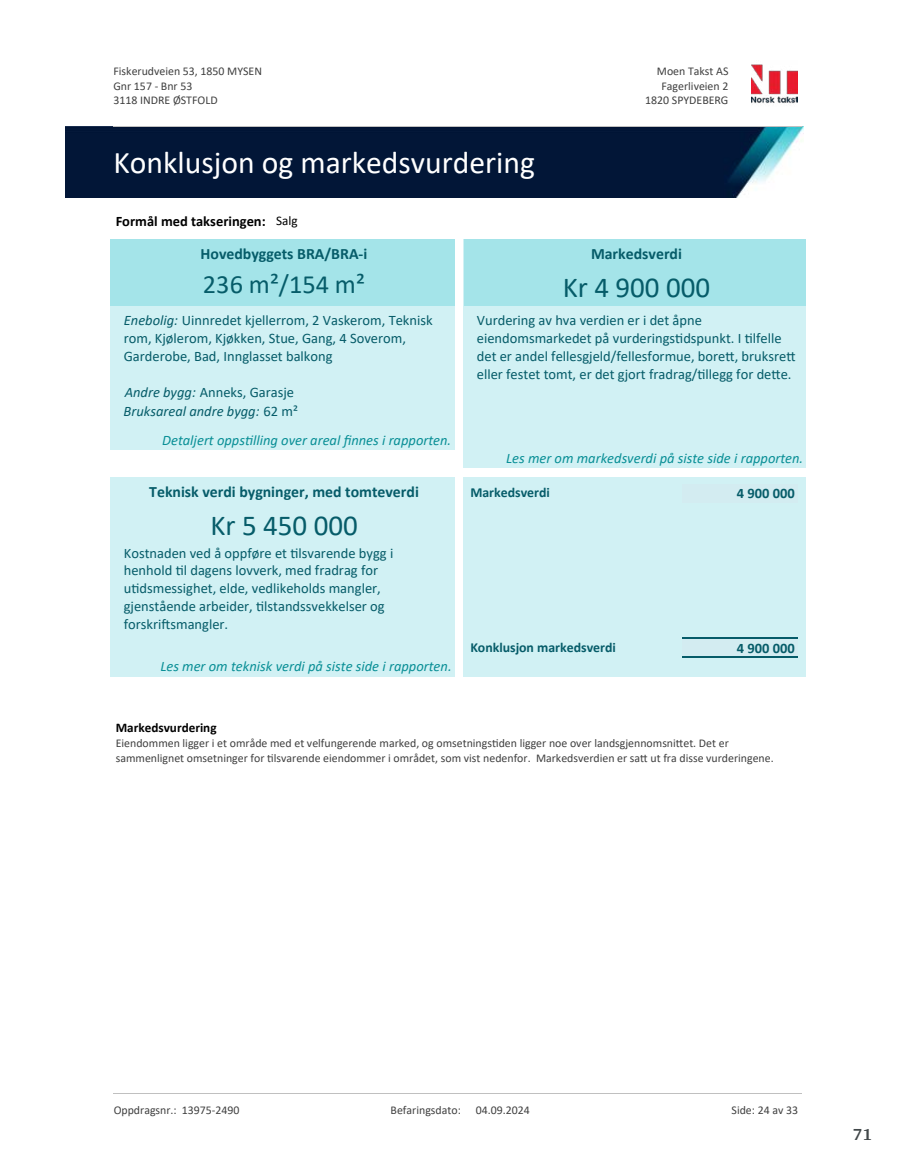
<style>
.page{position:relative;width:915px;height:1172px;background:#fff}
.page>*{position:absolute;margin:0;border:0;box-sizing:border-box;transform-origin:0 0}
.t1{font:31.65px "Calibri";color:#fff}
.t2{font:28.95px "Calibri";color:#065c69}
.t3{font:26.4px "Calibri";color:#065c69}
.t4{font:700 18px "Arya";color:#414749}
.t5{font:700 15.75px "Calibri";color:#065c69}
.t6{font:14.55px/17.7px "Calibri";color:#065c69}
.t7{font:italic 14.55px "Calibri";color:#098f96}
.t8{font:italic 14.55px/18.9px "Calibri";color:#065c69}
.t9{font:700 14.55px "Calibri";color:#000}
.t10{font:700 14.55px "Calibri";color:#065c69}
.t11{font:700 13.8px "Calibri";color:#065c69}
.t12{font:700 13.2px "Calibri";color:#000}
.t13{font:11.85px/14.5px "Calibri";color:#404040}
.s1{font-weight:400;font-size:13.2px}
.s2{font-style:italic}
.s3{font-style:normal}
</style>
<div class="page">
<img style="left:65px;top:127px;width:738px;height:71px">
<div style="left:110px;top:240px;width:344px;height:210px;background:#d1f1f4"></div>
<div style="left:110px;top:240px;width:344px;height:28px;background:#a4e4e9"></div>
<div style="left:110px;top:268px;width:344px;height:38px;background:#a4e4e9"></div>
<div style="left:463px;top:477px;width:342px;height:199px;background:#d1f1f4"></div>
<div style="left:681px;top:484px;width:116px;height:19px;background:#d3ecf1"></div>
<div style="left:681px;top:638px;width:116px;height:19px;background:#d3ecf1"></div>
<hr style="left:681px;top:638px;width:116px;height:1px;background:#065c69">
<hr style="left:681px;top:657px;width:116px;height:1px;background:#065c69">
<div style="left:110px;top:477px;width:344px;height:199px;background:#d1f1f4"></div>
<div style="left:463px;top:240px;width:342px;height:228px;background:#d1f1f4"></div>
<div style="left:463px;top:240px;width:342px;height:28px;background:#a4e4e9"></div>
<div style="left:463px;top:268px;width:342px;height:38px;background:#a4e4e9"></div>
<img style="left:751px;top:64px;width:46px;height:40px">
<hr style="left:113px;top:127px;width:688px;height:1px;background:#c0c0c0">
<hr style="left:113px;top:1093px;width:688px;height:1px;background:#c0c0c0">
<p class="t13" style="left:113px;top:64px;width:150px">Fiskerudveien 53, 1850 MYSEN<br>Gnr 157 - Bnr 53<br>3118 INDRE ØSTFOLD</p>
<p class="t13" style="left:656px;top:64px;width:73px">Moen Takst AS</p>
<p class="t13" style="left:661px;top:78px;width:68px">Fagerliveien 2</p>
<p class="t13" style="left:645px;top:93px;width:85px">1820 SPYDEBERG</p>
<h1 class="t1" style="left:113px;top:141px;width:423px">Konklusjon og markedsvurdering</h1>
<p class="t9" style="left:116px;top:210px;width:183px">Formål med takseringen: <span class="s1">Salg</span></p>
<p class="t5" style="left:200px;top:243px;width:168px">Hovedbyggets BRA/BRA-i</p>
<h3 class="t3" style="left:203px;top:266px;width:163px">236 m²/154 m²</h3>
<p class="t6" style="left:124px;top:311px;width:310px"><span class="s2">Enebolig:</span> Uinnredet kjellerrom, 2 Vaskerom, Teknisk rom, Kjølerom, Kjøkken, Stue, Gang, 4 Soverom,<br>Garderobe, Bad, Innglasset balkong</p>
<p class="t8" style="left:123px;top:383px;width:176px">Andre bygg: <span class="s3">Anneks, Garasje<br></span>Bruksareal andre bygg: <span class="s3">62 m²</span></p>
<p class="t7" style="left:162px;top:430px;width:290px">Detaljert opps琀椀lling over areal 昀椀nnes i rapporten.</p>
<p class="t5" style="left:149px;top:480px;width:271px">Teknisk verdi bygninger, med tomteverdi</p>
<h2 class="t2" style="left:210px;top:505px;width:149px">Kr 5 450 000</h2>
<p class="t6" style="left:124px;top:544px;width:271px">Kostnaden ved å oppføre et 琀椀lsvarende bygg i henhold 琀椀l dagens lovverk, med fradrag for<br>u琀椀dsmessighet, elde, vedlikeholds mangler, gjenstående arbeider, 琀椀lstandssvekkelser og forskri昀琀smangler.</p>
<p class="t7" style="left:160px;top:656px;width:293px">Les mer om teknisk verdi på siste side i rapporten.</p>
<p class="t12" style="left:116px;top:719px;width:102px">Markedsvurdering</p>
<p class="t5" style="left:591px;top:243px;width:92px">Markedsverdi</p>
<h2 class="t2" style="left:562px;top:267px;width:149px">Kr 4 900 000</h2>
<p class="t6" style="left:476px;top:311px;width:320px">Vurdering av hva verdien er i det åpne eiendomsmarkedet på vurderings琀椀dspunkt. I 琀椀lfelle det er andel fellesgjeld/fellesformue, bore琀琀, bruksre琀琀eller festet tomt, er det gjort fradrag/琀椀llegg for de琀琀e.</p>
<p class="t7" style="left:506px;top:448px;width:298px">Les mer om markedsverdi på siste side i rapporten.</p>
<p class="t11" style="left:470px;top:482px;width:81px">Markedsverdi</p>
<p class="t11" style="left:470px;top:637px;width:147px">Konklusjon markedsverdi</p>
<p class="t10" style="left:736px;top:483px;width:59px">4 900 000</p>
<p class="t10" style="left:736px;top:638px;width:59px">4 900 000</p>
<p class="t13" style="left:116px;top:736px;width:659px">Eiendommen ligger i et område med et velfungerende marked, og omsetnings琀椀den ligger noe over landsgjennomsni琀琀et. Det er sammenlignet omsetninger for 琀椀lsvarende eiendommer i området, som vist nedenfor. Markedsverdien er sa琀琀 ut fra disse vurderingene.</p>
<p class="t13" style="left:114px;top:1102px;width:127px">Oppdragsnr.: 13975-2490</p>
<p class="t13" style="left:390px;top:1102px;width:72px">Befaringsdato:</p>
<p class="t13" style="left:475px;top:1102px;width:55px">04.09.2024</p>
<p class="t13" style="left:731px;top:1102px;width:68px">Side: 24 av 33</p>
<p class="t4" style="left:852px;top:1123px;width:21px">71</p>
</div>
